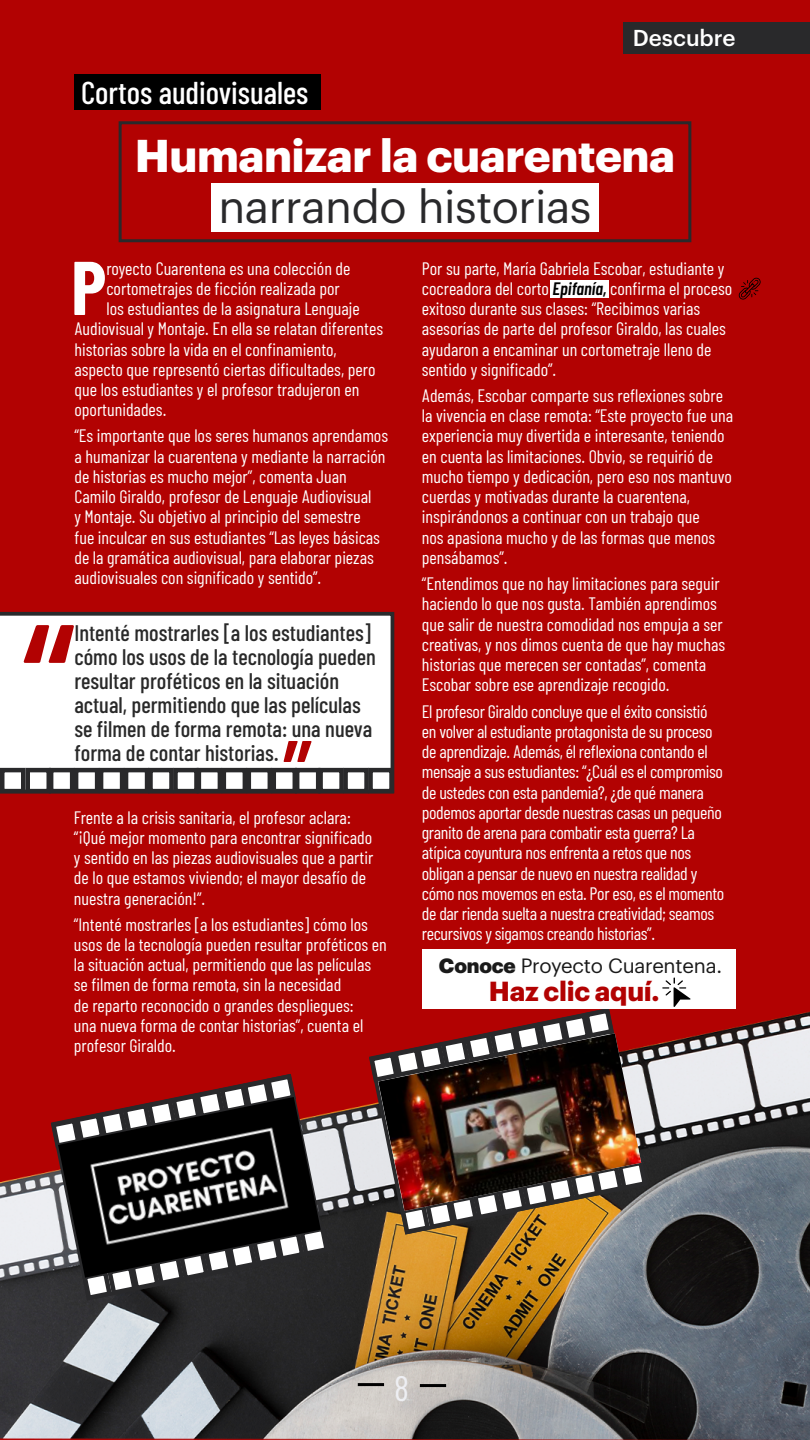
<style>
.page{position:relative;width:810px;height:1440px;background:#fff}
.page>*{position:absolute;margin:0;border:0;box-sizing:border-box;transform-origin:0 0}
.t1{font:700 75.82px "Barlow Condensed";color:#fff}
.t2{font:700 45px "Graphik";letter-spacing:-.01em;color:#fff}
.t3{font:45px "Graphik";letter-spacing:-.01em;color:#29292b}
.t4{font:35.25px "Barlow Condensed";color:#eeeff3}
.t5{font:500 31.5px "Barlow Condensed";color:#fff}
.t6{font:700 27px "Graphik";letter-spacing:-.01em;color:#b20202}
.t7{font:500 22.5px/24px "Barlow Condensed";color:#292929}
.t8{font:500 22.5px "Graphik";color:#fff}
.t9{font:20.25px "Graphik";letter-spacing:-.01em;color:#1a1a1a}
.t10{font:18px/20.2px "Barlow Condensed";color:#fff}
.t11{font:18px/20.2px "Barlow Condensed";letter-spacing:-.02em;color:#fff}
.s1{font-weight:600;font-style:italic;color:#000}
.s2{font-weight:900}
</style>
<div class="page">
<img style="left:0;top:0;width:809px;height:1440px">
<hr style="left:358px;top:1383px;width:26px;height:3px;background:#000">
<hr style="left:420px;top:1384px;width:26px;height:3px;background:#000">
<div style="left:623px;top:22px;width:187px;height:31px;background:#29292b"></div>
<div style="left:74px;top:74px;width:247px;height:36px;background:#000"></div>
<div style="left:119px;top:121px;width:572px;height:121px;border:3px solid #29292b"></div>
<svg style="left:0;top:612px;width:394px;height:156px"></svg>
<div style="left:211px;top:183px;width:388px;height:48px;background:#fff"></div>
<div style="left:2px;top:770px;width:21px;height:21px;background:#fff"></div>
<div style="left:0;top:768px;width:26px;height:25px;border:4px solid #29292b"></div>
<div style="left:148px;top:768px;width:26px;height:25px;background:#fff;border:4px solid #29292b"></div>
<div style="left:49px;top:768px;width:25px;height:25px;background:#fff;border:4px solid #29292b"></div>
<div style="left:197px;top:768px;width:25px;height:25px;background:#fff;border:4px solid #29292b"></div>
<div style="left:318px;top:768px;width:26px;height:25px;background:#fff;border:4px solid #29292b"></div>
<div style="left:99px;top:768px;width:25px;height:25px;background:#fff;border:4px solid #29292b"></div>
<div style="left:247px;top:768px;width:25px;height:25px;background:#fff;border:4px solid #29292b"></div>
<div style="left:368px;top:768px;width:26px;height:25px;background:#fff;border:4px solid #29292b"></div>
<div style="left:26px;top:768px;width:25px;height:25px;background:#fff;border:4px solid #29292b"></div>
<div style="left:173px;top:768px;width:26px;height:25px;background:#fff;border:4px solid #29292b"></div>
<div style="left:295px;top:768px;width:25px;height:25px;background:#fff;border:4px solid #29292b"></div>
<div style="left:74px;top:768px;width:25px;height:25px;background:#fff;border:4px solid #29292b"></div>
<div style="left:222px;top:768px;width:25px;height:25px;background:#fff;border:4px solid #29292b"></div>
<div style="left:343px;top:768px;width:26px;height:25px;background:#fff;border:4px solid #29292b"></div>
<div style="left:124px;top:768px;width:25px;height:25px;background:#fff;border:4px solid #29292b"></div>
<div style="left:272px;top:768px;width:25px;height:25px;background:#fff;border:4px solid #29292b"></div>
<svg style="left:24px;top:625px;width:50px;height:38px"></svg>
<svg style="left:284px;top:741px;width:28px;height:21px"></svg>
<svg style="left:49px;top:1072px;width:280px;height:231px;background:#986567"></svg>
<svg style="left:79px;top:1224px;width:253px;height:79px;background:#39393b"></svg>
<svg style="left:48px;top:1071px;width:251px;height:80px;background:#a61c1c"></svg>
<svg style="left:367px;top:1009px;width:280px;height:228px;background:#9f6a62"></svg>
<svg style="left:398px;top:1158px;width:252px;height:79px;background:#9b7e4c"></svg>
<svg style="left:366px;top:1005px;width:251px;height:80px;background:#a42222"></svg>
<img style="left:58px;top:1097px;width:263px;height:181px">
<img style="left:378px;top:1033px;width:263px;height:178px">
<div style="left:551px;top:280px;width:58px;height:18px;background:#fff"></div>
<svg style="left:738px;top:277px;width:23px;height:23px"></svg>
<div style="left:422px;top:949px;width:314px;height:60px;background:#fff"></div>
<svg style="left:662px;top:978px;width:29px;height:29px"></svg>
<p class="t8" style="left:633px;top:21px;width:104px">Descubre</p>
<h3 class="t5" style="left:81px;top:73px;width:229px">Cortos audiovisuales</h3>
<h2 class="t2" style="left:135px;top:121px;width:542px">Humanizar la cuarentena</h2>
<h2 class="t3" style="left:218px;top:173px;width:375px">narrando historias</h2>
<h1 class="t1" style="left:71px;top:241px;width:37px">P</h1>
<p class="t10" style="left:106px;top:257px;width:246px">royecto Cuarentena es una colección de</p>
<p class="t10" style="left:106px;top:278px;width:235px">cortometrajes de ficción realizada por</p>
<p class="t10" style="left:106px;top:298px;width:255px">los estudiantes de la asignatura Lenguaje</p>
<p class="t10" style="left:74px;top:318px;width:310px">Audiovisual y Montaje. En ella se relatan diferentes</p>
<p class="t10" style="left:74px;top:338px;width:264px">historias sobre la vida en el confinamiento,</p>
<p class="t10" style="left:74px;top:359px;width:303px">aspecto que representó ciertas dificultades, pero</p>
<p class="t10" style="left:74px;top:379px;width:286px">que los estudiantes y el profesor tradujeron en</p>
<p class="t10" style="left:74px;top:399px;width:94px">oportunidades.</p>
<p class="t10" style="left:74px;top:425px;width:315px">“Es importante que los seres humanos aprendamos a humanizar la cuarentena y mediante la narración de historias es mucho mejor”, comenta Juan Camilo Giraldo, profesor de Lenguaje Audiovisual<br>y Montaje. Su objetivo al principio del semestre<br>fue inculcar en sus estudiantes “Las leyes básicas de la gramática audiovisual, para elaborar piezas audiovisuales con significado y sentido”.</p>
<p class="t7" style="left:74px;top:621px;width:303px">Intenté mostrarles [a los estudiantes] cómo los usos de la tecnología pueden resultar proféticos en la situación actual, permitiendo que las películas se filmen de forma remota: una nueva forma de contar historias.</p>
<p class="t10" style="left:74px;top:806px;width:301px">Frente a la crisis sanitaria, el profesor aclara: “¡Qué mejor momento para encontrar significado y sentido en las piezas audiovisuales que a partir de lo que estamos viviendo; el mayor desafío de nuestra generación!”.</p>
<p class="t10" style="left:74px;top:914px;width:315px">“Intenté mostrarles [a los estudiantes] cómo los usos de la tecnología pueden resultar proféticos en la situación actual, permitiendo que las películas se filmen de forma remota, sin la necesidad<br>de reparto reconocido o grandes despliegues:<br>una nueva forma de contar historias”, cuenta el profesor Giraldo.</p>
<p class="t10" style="left:422px;top:257px;width:312px">Por su parte, María Gabriela Escobar, estudiante y cocreadora del corto <span class="s1">Epifanía,</span> confirma el proceso exitoso durante sus clases: “Recibimos varias asesorías de parte del profesor Giraldo, las cuales ayudaron a encaminar un cortometraje lleno de sentido y significado”.</p>
<p class="t10" style="left:422px;top:385px;width:313px">Además, Escobar comparte sus reflexiones sobre la vivencia en clase remota: “Este proyecto fue una experiencia muy divertida e interesante, teniendo en cuenta las limitaciones. Obvio, se requirió de mucho tiempo y dedicación, pero eso nos mantuvo cuerdas y motivadas durante la cuarentena, inspirándonos a continuar con un trabajo que<br>nos apasiona mucho y de las formas que menos pensábamos”.</p>
<p class="t10" style="left:422px;top:573px;width:305px">“Entendimos que no hay limitaciones para seguir haciendo lo que nos gusta. También aprendimos que salir de nuestra comodidad nos empuja a ser creativas, y nos dimos cuenta de que hay muchas historias que merecen ser contadas”, comenta Escobar sobre ese aprendizaje recogido.</p>
<p class="t11" style="left:422px;top:701px;width:304px">El profesor Giraldo concluye que el éxito consistió en volver al estudiante protagonista de su proceso de aprendizaje. Además, él reflexiona contando el mensaje a sus estudiantes: “¿Cuál es el compromiso de ustedes con esta pandemia?, ¿de qué manera podemos aportar desde nuestras casas un pequeño granito de arena para combatir esta guerra? La atípica coyuntura nos enfrenta a retos que nos obligan a pensar de nuevo en nuestra realidad y cómo nos movemos en esta. Por eso, es el momento de dar rienda suelta a nuestra creatividad; seamos recursivos y sigamos creando historias”.</p>
<p class="t9" style="left:439px;top:950px;width:285px"><span class="s2">Conoce</span> Proyecto Cuarentena.</p>
<h3 class="t6" style="left:489px;top:970px;width:172px">Haz clic aquí.</h3>
<h3 class="t4" style="left:394px;top:1366px;width:16px">8</h3>
</div>
